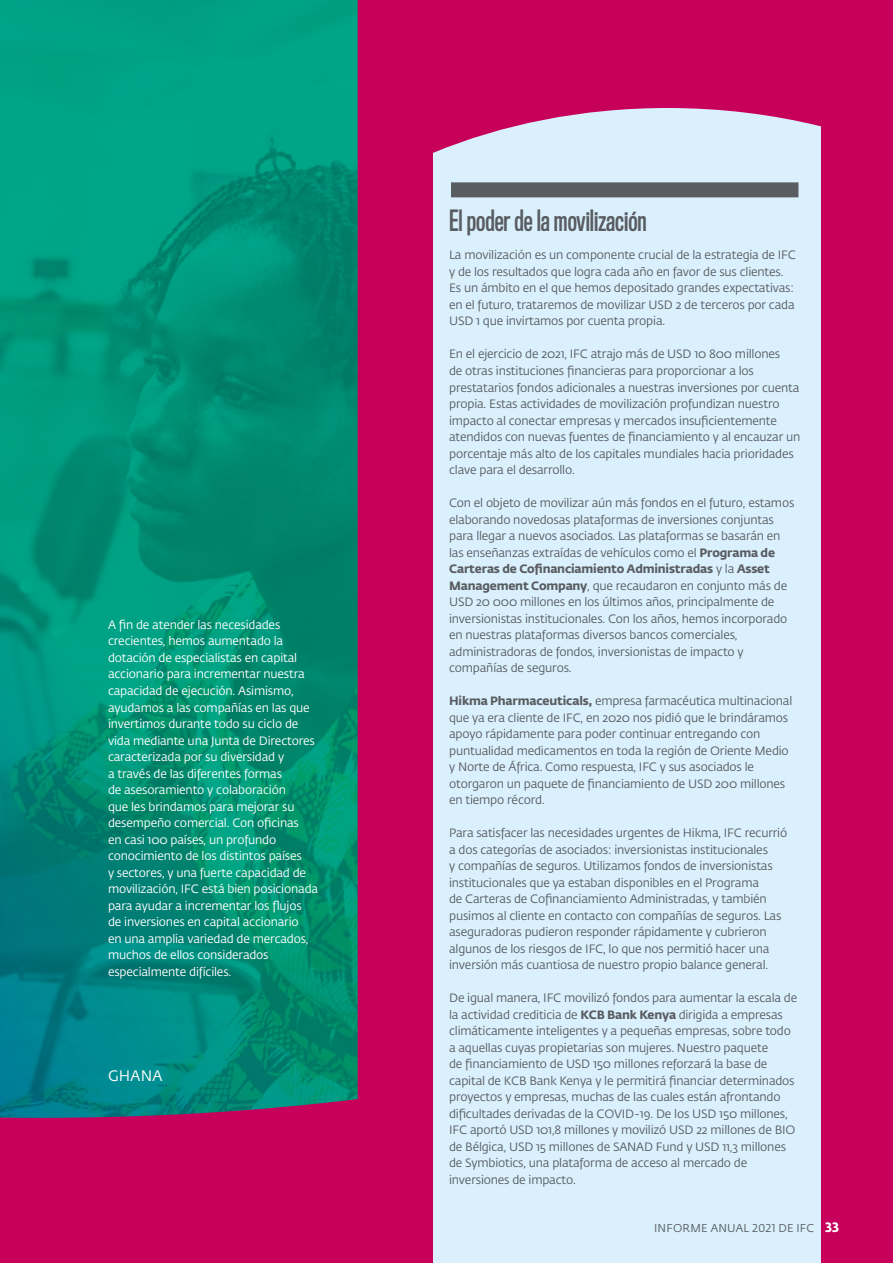
<style>
.page{position:relative;width:893px;height:1263px;background:#c6005b}
.page>*{position:absolute;margin:0;border:0;box-sizing:border-box;transform-origin:0 0}
.t1{font:27px "Titling Gothic FB Comp Standard";color:#595c61}
.t2{font:15px "Fedra Sans Std";color:#fff}
.t3{font:12px/16.5px "Fedra Sans Std";letter-spacing:-.015em;color:#595c61}
.t4{font:12px/16.5px "Fedra Sans Std";letter-spacing:-.015em;color:#fff}
.t5{font:11.25px "Fedra Sans Std";letter-spacing:.015em;color:#595c61}
.s1{font-weight:700}
.s2{font-weight:700;font-size:13.5px;color:#fff}
</style>
<div class="page">
<img style="left:0;top:0;width:358px;height:1116px">
<div style="left:433px;top:108px;width:388px;height:1155px;background:#daf1fd"></div>
<div style="left:451px;top:182px;width:347px;height:15px;background:#595c61"></div>
<p class="t4" style="left:108px;top:617px;width:212px">A fin de atender las necesidades crecientes, hemos aumentado la dotación de especialistas en capital accionario para incrementar nuestra capacidad de ejecución. Asimismo, ayudamos a las compañías en las que invertimos durante todo su ciclo de vida mediante una Junta de Directores caracterizada por su diversidad y<br>a través de las diferentes formas<br>de asesoramiento y colaboración<br>que les brindamos para mejorar su desempeño comercial. Con oficinas<br>en casi 100 países, un profundo conocimiento de los distintos países<br>y sectores, y una fuerte capacidad de movilización, IFC está bien posicionada para ayudar a incrementar los flujos de inversiones en capital accionario<br>en una amplia variedad de mercados, muchos de ellos considerados especialmente difíciles.</p>
<p class="t2" style="left:108px;top:1067px;width:56px">GHANA</p>
<h1 class="t1" style="left:449px;top:205px;width:199px">El poder de la movilización</h1>
<p class="t3" style="left:449px;top:247px;width:348px">La movilización es un componente crucial de la estrategia de IFC y de los resultados que logra cada año en favor de sus clientes.<br>Es un ámbito en el que hemos depositado grandes expectativas: en el futuro, trataremos de movilizar USD 2 de terceros por cada USD 1 que invirtamos por cuenta propia.</p>
<p class="t3" style="left:449px;top:346px;width:353px">En el ejercicio de 2021, IFC atrajo más de USD 10 800 millones<br>de otras instituciones financieras para proporcionar a los prestatarios fondos adicionales a nuestras inversiones por cuenta propia. Estas actividades de movilización profundizan nuestro impacto al conectar empresas y mercados insuficientemente atendidos con nuevas fuentes de financiamiento y al encauzar un porcentaje más alto de los capitales mundiales hacia prioridades clave para el desarrollo.</p>
<p class="t3" style="left:449px;top:495px;width:347px">Con el objeto de movilizar aún más fondos en el futuro, estamos elaborando novedosas plataformas de inversiones conjuntas para llegar a nuevos asociados. Las plataformas se basarán en las enseñanzas extraídas de vehículos como el <span class="s1">Programa de Carteras de Cofinanciamiento Administradas</span> y la <span class="s1">Asset Management Company</span>, que recaudaron en conjunto más de USD 20 000 millones en los últimos años, principalmente de inversionistas institucionales. Con los años, hemos incorporado en nuestras plataformas diversos bancos comerciales, administradoras de fondos, inversionistas de impacto y compañías de seguros.</p>
<p class="t3" style="left:449px;top:693px;width:345px"><span class="s1">Hikma Pharmaceuticals,</span> empresa farmacéutica multinacional que ya era cliente de IFC, en 2020 nos pidió que le brindáramos apoyo rápidamente para poder continuar entregando con puntualidad medicamentos en toda la región de Oriente Medio y Norte de África. Como respuesta, IFC y sus asociados le otorgaron un paquete de financiamiento de USD 200 millones en tiempo récord.</p>
<p class="t3" style="left:449px;top:825px;width:340px">Para satisfacer las necesidades urgentes de Hikma, IFC recurrió a dos categorías de asociados: inversionistas institucionales<br>y compañías de seguros. Utilizamos fondos de inversionistas institucionales que ya estaban disponibles en el Programa<br>de Carteras de Cofinanciamiento Administradas, y también pusimos al cliente en contacto con compañías de seguros. Las aseguradoras pudieron responder rápidamente y cubrieron algunos de los riesgos de IFC, lo que nos permitió hacer una inversión más cuantiosa de nuestro propio balance general.</p>
<p class="t3" style="left:449px;top:990px;width:350px">De igual manera, IFC movilizó fondos para aumentar la escala de la actividad crediticia de <span class="s1">KCB Bank Kenya</span> dirigida a empresas climáticamente inteligentes y a pequeñas empresas, sobre todo a aquellas cuyas propietarias son mujeres. Nuestro paquete<br>de financiamiento de USD 150 millones reforzará la base de capital de KCB Bank Kenya y le permitirá financiar determinados proyectos y empresas, muchas de las cuales están afrontando dificultades derivadas de la COVID‑19. De los USD 150 millones, IFC aportó USD 101,8 millones y movilizó USD 22 millones de BIO de Bélgica, USD 15 millones de SANAD Fund y USD 11,3 millones de Symbiotics, una plataforma de acceso al mercado de inversiones de impacto.</p>
<p class="t5" style="left:654px;top:1221px;width:186px">INFORME ANUAL 2021 DE IFC <span class="s2">33</span></p>
</div>
